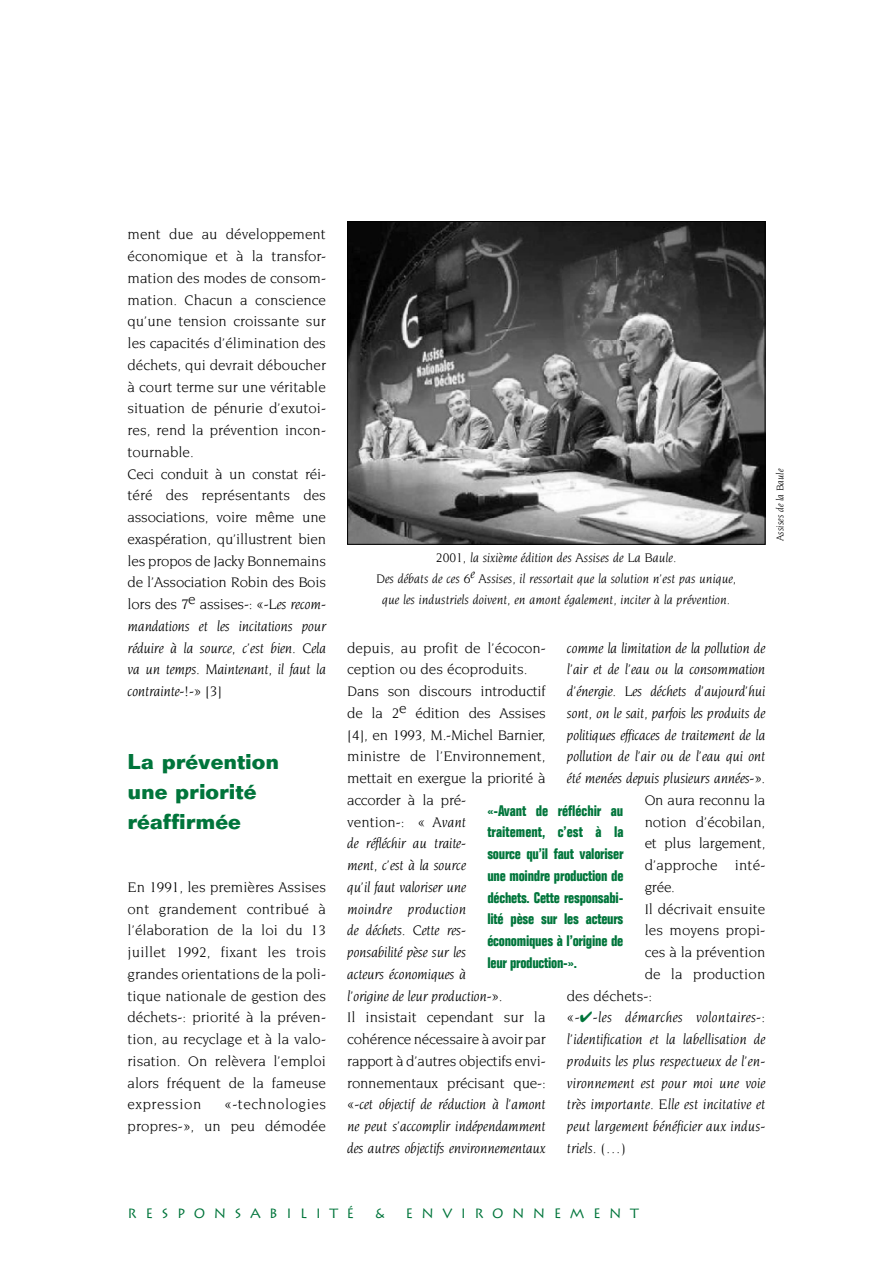
<style>
.page{position:relative;width:893px;height:1263px;background:#fff}
.page>*{position:absolute;margin:0;border:0;box-sizing:border-box;transform-origin:0 0}
.t1{font:700 21px/30px "Folio";color:#00753b}
.t2{font:15px/21.8px "Novarese";color:#000}
.t3{font:italic 15px/21.8px "Novarese";color:#000;text-align:justify}
.t4{font:700 condensed 15px/21.8px "Folio";letter-spacing:-.015em;color:#00753b;text-align:justify}
.t5{font:italic 13.5px/21px "Novarese";color:#000;text-align:center}
.t6{font:13.5px "Lithos";letter-spacing:.625em;color:#00753b}
.t7{font:italic 10.5px "Novarese";color:#000}
.s1{font-style:italic}
.s2{color:#00753b}
</style>
<div class="page">
<img style="left:349px;top:223px;width:414px;height:320px">
<div style="left:347px;top:221px;width:418px;height:324px;border:1px solid #000"></div>
<p class="t2" style="left:128px;top:223px;width:200px">ment due au développement économique et à la transfor‑ mation des modes de consom‑ mation. Chacun a conscience qu’une tension croissante sur les capacités d’élimination des déchets, qui devrait déboucher à court terme sur une véritable situation de pénurie d’exutoi‑ res, rend la prévention incon‑ tournable.<br>Ceci conduit à un constat réi‑ téré des représentants des associations, voire même une exaspération, qu’illustrent bien les propos de Jacky Bonnemains de l’Association Robin des Bois lors des 7e assises‑: «‑<span class="s1">Les recom‑ mandations et les incitations pour réduire à la source, c’est bien. Cela va un temps. Maintenant, il faut la contrainte‑!</span>‑» [3]</p>
<h1 class="t1" style="left:128px;top:746px;width:153px">La prévention une priorité réaffirmée</h1>
<p class="t2" style="left:128px;top:876px;width:200px;text-align:justify">En 1991, les premières Assises ont grandement contribué à l’élaboration de la loi du 13 juillet 1992, fixant les trois grandes orientations de la poli‑ tique nationale de gestion des déchets‑: priorité à la préven‑ tion, au recyclage et à la valo‑ risation. On relèvera l’emploi alors fréquent de la fameuse expression</p>
<p class="t2" style="left:128px;top:1093px;width:200px;text-align:right">«‑technologies<br>propres‑», un peu démodée</p>
<p class="t5" style="left:376px;top:547px;width:362px">2001, la sixième édition des Assises de La Baule.<br>Des débats de ces 6e Assises, il ressortait que la solution n’est pas unique, que les industriels doivent, en amont également, inciter à la prévention.</p>
<p class="t7" style="left:774px;top:541px;width:74px;rotate:-90deg">Assises de la Baule</p>
<p class="t2" style="left:347px;top:637px;width:200px">depuis, au profit de l’écocon‑ ception ou des écoproduits.<br>Dans son discours introductif de la 2e édition des Assises [4], en 1993, M.‑Michel Barnier, ministre de l’Environnement, mettait en exergue la priorité à accorder à la pré‑<br>vention‑: « <span class="s1">Avant<br>de réfléchir au traite‑<br>ment, c’est à la source<br>qu’il faut valoriser une<br>moindre production<br>de déchets. Cette res‑<br>ponsabilité pèse sur les<br>acteurs économiques à<br>l’origine de leur production‑».</span></p>
<p class="t2" style="left:347px;top:1006px;width:200px;text-align:justify">Il insistait cependant sur la cohérence nécessaire à avoir par rapport à d’autres objectifs envi‑ ronnementaux précisant que‑: «‑<span class="s1">cet objectif de réduction à l’amont ne peut s’accomplir indépendamment des autres objectifs environnementaux</span></p>
<p class="t3" style="left:567px;top:637px;width:200px">comme la limitation de la pollution de l’air et de l’eau ou la consommation d’énergie. Les déchets d’aujourd’hui sont, on le sait, parfois les produits de politiques efficaces de traitement de la pollution de l’air ou de l’eau qui ont été menées depuis plusieurs années‑».</p>
<p class="t2" style="left:645px;top:789px;width:122px">On aura reconnu la</p>
<p class="t2" style="left:645px;top:811px;width:122px">notion d’écobilan,</p>
<p class="t2" style="left:645px;top:832px;width:122px">et plus largement,</p>
<p class="t2" style="left:645px;top:854px;width:122px">d’approche inté‑</p>
<p class="t2" style="left:645px;top:876px;width:32px">grée.</p>
<p class="t2" style="left:645px;top:898px;width:122px">Il décrivait ensuite</p>
<p class="t2" style="left:645px;top:919px;width:121px">les moyens propi-</p>
<p class="t2" style="left:645px;top:941px;width:122px">ces à la prévention</p>
<p class="t2" style="left:645px;top:963px;width:122px">de la production</p>
<p class="t2" style="left:567px;top:985px;width:87px">des déchets‑:</p>
<p class="t3" style="left:567px;top:1006px;width:200px">«‑<span class="s2">✔</span>‑les démarches volontaires‑:</p>
<p class="t3" style="left:567px;top:1028px;width:200px">l’identification et la labellisation de</p>
<p class="t3" style="left:567px;top:1050px;width:200px">produits les plus respectueux de l’en‑</p>
<p class="t3" style="left:567px;top:1072px;width:200px">vironnement est pour moi une voie</p>
<p class="t3" style="left:567px;top:1093px;width:200px">très importante. Elle est incitative et</p>
<p class="t3" style="left:567px;top:1115px;width:200px">peut largement bénéficier aux indus‑</p>
<p class="t3" style="left:567px;top:1137px;width:60px">triels. (…)</p>
<p class="t4" style="left:487px;top:799px;width:138px">«‑Avant de réfléchir au traitement, c’est à la source qu’il faut valoriser une moindre production de déchets. Cette responsabi‑ lité pèse sur les acteurs économiques à l’origine de leur production‑».</p>
<p class="t6" style="left:128px;top:1205px;width:228px">RESPONSABILITÉ</p>
<p class="t6" style="left:376px;top:1205px;width:10px">&amp;</p>
<p class="t6" style="left:405px;top:1205px;width:235px">ENVIRONNEMENT</p>
</div>
